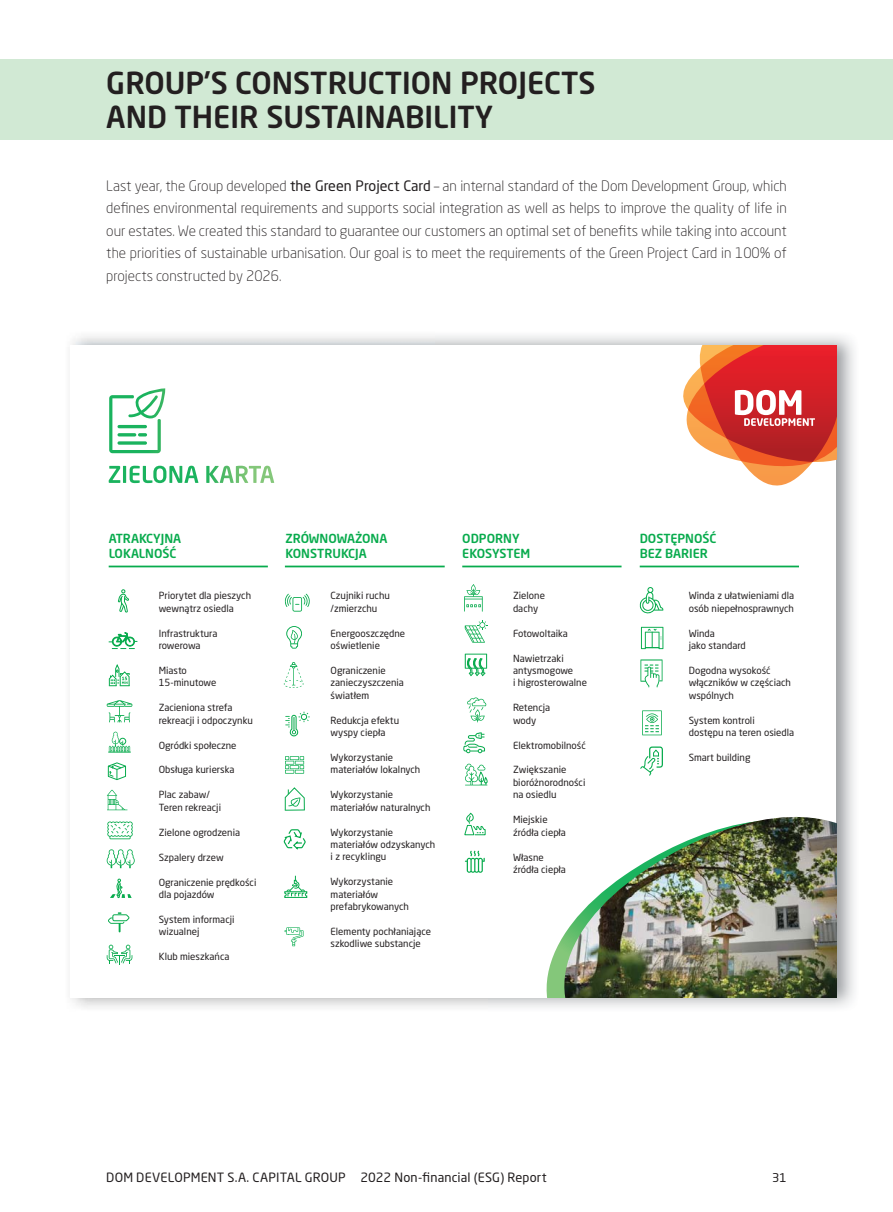
<style>
.page{position:relative;width:893px;height:1212px;background:#fff}
.page>*{position:absolute;margin:0;border:0;box-sizing:border-box;transform-origin:0 0}
.t1{font:500 30px/34.5px "Neo Sans Pro";color:#231f20}
.t2{font:300 14.25px/22.5px "Neo Sans Pro";color:#231f20;text-align:justify}
.t3{font:12.6px "Neo Sans Pro";letter-spacing:.015em;color:#231f20}
.t4{font:500 12.45px/14.1px "Neo Sans Pro";color:#08ab4d}
.t5{font:12px "Neo Sans Pro";color:#231f20}
.t6{font:9.75px/12.5px "Neo Sans Pro";color:#231f20}
.s1{font-weight:400}
</style>
<div class="page">
<img style="left:71px;top:335px;width:783px;height:673px">
<div style="left:71px;top:345px;width:765px;height:652px;background:#fff"></div>
<svg style="left:109px;top:388px;width:56px;height:65px"></svg>
<svg style="left:109px;top:466px;width:165px;height:17px"></svg>
<svg style="left:683px;top:345px;width:153px;height:141px"></svg>
<hr style="left:109px;top:566px;width:159px;height:1px;background:#08ab4d">
<hr style="left:285px;top:566px;width:160px;height:1px;background:#08ab4d">
<hr style="left:462px;top:566px;width:159px;height:1px;background:#08ab4d">
<hr style="left:640px;top:566px;width:159px;height:1px;background:#08ab4d">
<svg style="left:546px;top:816px;width:251px;height:181px"></svg>
<img style="left:557px;top:817px;width:279px;height:180px">
<svg style="left:640px;top:587px;width:23px;height:27px"></svg>
<svg style="left:640px;top:659px;width:22px;height:28px"></svg>
<svg style="left:286px;top:626px;width:16px;height:23px"></svg>
<svg style="left:641px;top:627px;width:22px;height:22px"></svg>
<svg style="left:642px;top:710px;width:20px;height:25px"></svg>
<svg style="left:464px;top:584px;width:19px;height:28px"></svg>
<svg style="left:465px;top:654px;width:22px;height:22px"></svg>
<svg style="left:465px;top:620px;width:22px;height:23px"></svg>
<svg style="left:465px;top:850px;width:20px;height:23px"></svg>
<svg style="left:467px;top:697px;width:20px;height:25px"></svg>
<svg style="left:109px;top:632px;width:28px;height:17px"></svg>
<svg style="left:107px;top:700px;width:25px;height:22px"></svg>
<svg style="left:107px;top:790px;width:20px;height:20px"></svg>
<svg style="left:107px;top:945px;width:25px;height:19px"></svg>
<svg style="left:108px;top:731px;width:23px;height:22px"></svg>
<svg style="left:107px;top:849px;width:28px;height:19px"></svg>
<svg style="left:285px;top:594px;width:25px;height:18px"></svg>
<svg style="left:285px;top:756px;width:19px;height:18px"></svg>
<svg style="left:285px;top:927px;width:18px;height:19px"></svg>
<svg style="left:284px;top:787px;width:21px;height:24px"></svg>
<hr style="left:285px;top:809px;width:20px;height:2px;background:#08ab4d">
<svg style="left:465px;top:763px;width:23px;height:22px"></svg>
<svg style="left:285px;top:712px;width:25px;height:24px"></svg>
<svg style="left:463px;top:732px;width:22px;height:21px"></svg>
<svg style="left:464px;top:812px;width:22px;height:24px"></svg>
<svg style="left:283px;top:829px;width:23px;height:21px"></svg>
<svg style="left:640px;top:746px;width:23px;height:30px"></svg>
<svg style="left:108px;top:912px;width:22px;height:20px"></svg>
<svg style="left:107px;top:821px;width:26px;height:18px"></svg>
<svg style="left:108px;top:664px;width:22px;height:23px"></svg>
<svg style="left:107px;top:762px;width:19px;height:18px"></svg>
<svg style="left:118px;top:589px;width:11px;height:24px"></svg>
<svg style="left:110px;top:879px;width:22px;height:20px"></svg>
<svg style="left:284px;top:876px;width:24px;height:22px"></svg>
<svg style="left:284px;top:662px;width:20px;height:26px"></svg>
<div style="left:0;top:60px;width:893px;height:80px;background:#d1e9d4"></div>
<h1 class="t1" style="left:106px;top:67px;width:491px">GROUP’S CONSTRUCTION PROJECTS<br>AND THEIR SUSTAINABILITY</h1>
<p class="t2" style="left:106px;top:175px;width:682px">Last year, the Group developed <span class="s1">the Green Project Card</span> – an internal standard of the Dom Development Group, which defines environmental requirements and supports social integration as well as helps to improve the quality of life in our estates. We created this standard to guarantee our customers an optimal set of benefits while taking into account the priorities of sustainable urbanisation. Our goal is to meet the requirements of the Green Project Card in 100% of projects constructed by 2026.</p>
<p class="t4" style="left:109px;top:533px;width:74px">ATRAKCYJNA<br>LOKALNOŚĆ</p>
<p class="t4" style="left:286px;top:533px;width:103px">ZRÓWNOWAŻONA<br>KONSTRUKCJA</p>
<p class="t4" style="left:462px;top:533px;width:70px">ODPORNY<br>EKOSYSTEM</p>
<p class="t4" style="left:640px;top:533px;width:78px">DOSTĘPNOŚĆ<br>BEZ BARIER</p>
<p class="t6" style="left:159px;top:590px;width:94px">Priorytet dla pieszych wewnątrz osiedla</p>
<p class="t6" style="left:159px;top:627px;width:60px">Infrastruktura rowerowa</p>
<p class="t6" style="left:159px;top:665px;width:59px">Miasto<br>15-minutowe</p>
<p class="t6" style="left:159px;top:702px;width:96px">Zacieniona strefa rekreacji i odpoczynku</p>
<p class="t6" style="left:159px;top:739px;width:79px">Ogródki społeczne</p>
<p class="t6" style="left:159px;top:764px;width:77px">Obsługa kurierska</p>
<p class="t6" style="left:159px;top:789px;width:64px">Plac zabaw/<br>Teren rekreacji</p>
<p class="t6" style="left:159px;top:827px;width:83px">Zielone ogrodzenia</p>
<p class="t6" style="left:159px;top:851px;width:66px">Szpalery drzew</p>
<p class="t6" style="left:159px;top:876px;width:99px">Ograniczenie prędkości dla pojazdów</p>
<p class="t6" style="left:159px;top:914px;width:77px">System informacji wizualnej</p>
<p class="t6" style="left:159px;top:951px;width:72px">Klub mieszkańca</p>
<p class="t6" style="left:689px;top:590px;width:107px">Winda z ułatwieniami dla osób niepełnosprawnych</p>
<p class="t6" style="left:689px;top:627px;width:58px">Winda<br>jako standard</p>
<p class="t6" style="left:689px;top:665px;width:104px">Dogodna wysokość włączników w częściach wspólnych</p>
<p class="t6" style="left:689px;top:714px;width:107px">System kontroli<br>dostępu na teren osiedla</p>
<p class="t6" style="left:689px;top:752px;width:63px">Smart building</p>
<p class="t6" style="left:513px;top:590px;width:33px">Zielone dachy</p>
<p class="t6" style="left:513px;top:627px;width:56px">Fotowoltaika</p>
<p class="t6" style="left:513px;top:652px;width:75px">Nawietrzaki antysmogowe<br>i higrosterowalne</p>
<p class="t6" style="left:513px;top:702px;width:39px">Retencja wody</p>
<p class="t6" style="left:513px;top:739px;width:74px">Elektromobilność</p>
<p class="t6" style="left:513px;top:764px;width:74px">Zwiększanie bioróżnorodności na osiedlu</p>
<p class="t6" style="left:513px;top:814px;width:54px">Miejskie źródła ciepła</p>
<p class="t6" style="left:513px;top:851px;width:54px">Własne źródła ciepła</p>
<p class="t6" style="left:331px;top:590px;width:61px">Czujniki ruchu /zmierzchu</p>
<p class="t6" style="left:331px;top:627px;width:76px">Energooszczędne oświetlenie</p>
<p class="t6" style="left:331px;top:665px;width:75px">Ograniczenie zanieczyszczenia światłem</p>
<p class="t6" style="left:331px;top:714px;width:70px">Redukcja efektu wyspy ciepła</p>
<p class="t6" style="left:331px;top:752px;width:91px">Wykorzystanie materiałów lokalnych</p>
<p class="t6" style="left:331px;top:789px;width:101px">Wykorzystanie materiałów naturalnych</p>
<p class="t6" style="left:331px;top:826px;width:106px">Wykorzystanie materiałów odzyskanych i z recyklingu</p>
<p class="t6" style="left:331px;top:876px;width:80px">Wykorzystanie materiałów prefabrykowanych</p>
<p class="t6" style="left:331px;top:926px;width:102px">Elementy pochłaniające szkodliwe substancje</p>
<p class="t3" style="left:106px;top:1172px;width:442px">DOM DEVELOPMENT S.A. CAPITAL GROUP 2022 Non-financial (ESG) Report</p>
<p class="t5" style="left:772px;top:1172px;width:16px">31</p>
</div>
